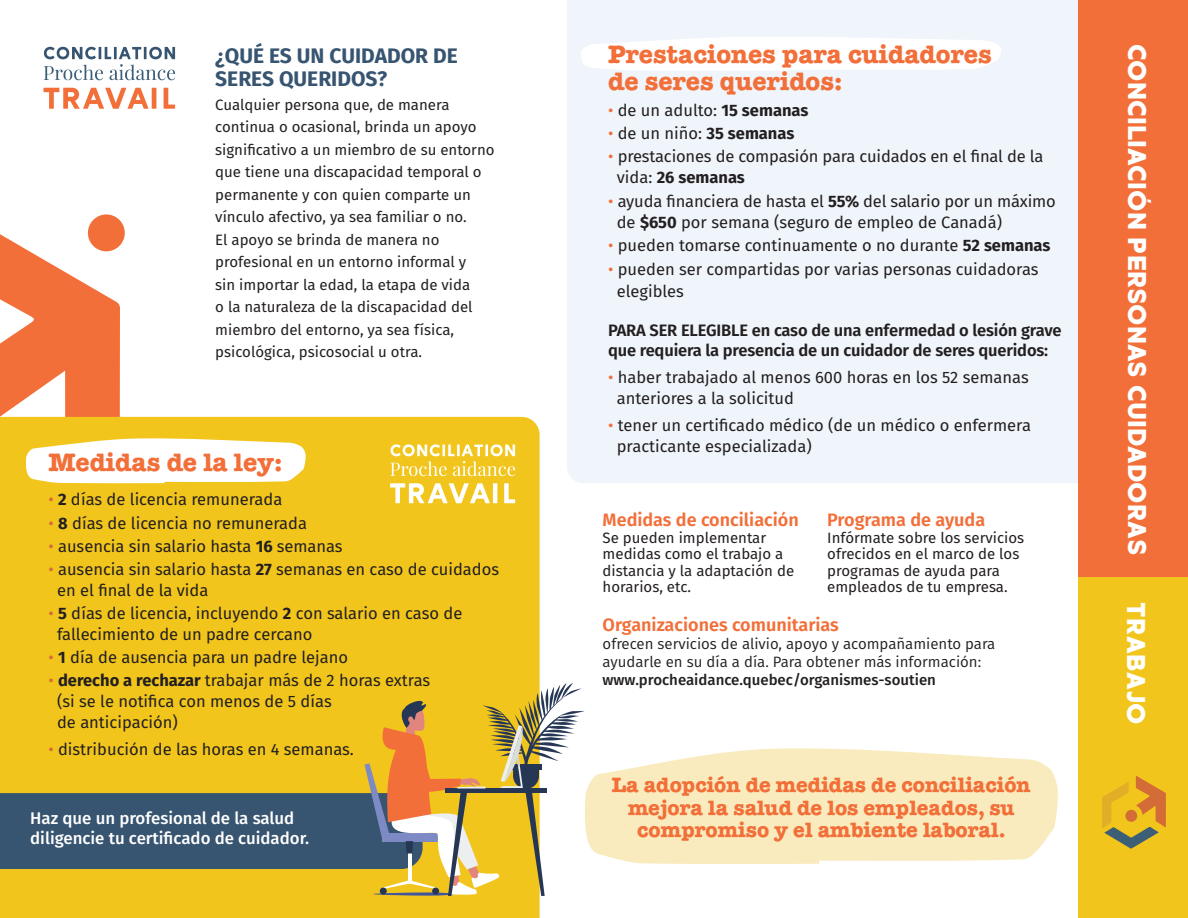
<style>
.page{position:relative;width:1188px;height:918px;background:#fff}
.page>*{position:absolute;margin:0;border:0;box-sizing:border-box;transform-origin:0 0}
.Header_1{font:800 33px "Metrisch";letter-spacing:.005em;color:#fff}
.Header_1-2{font:800 27px "Metrisch";letter-spacing:.005em;color:#fff}
.t1{font:700 25.5px/27px "American Typewriter ITC Pro";color:#f26f39}
.t2{font:700 21px/22.5px "American Typewriter ITC Pro";color:#f26f39;text-align:center}
.Text{font:700 21px/22.5px "Fira Sans";color:#375471}
.Header_3{font:600 18px "Fira Sans";color:#f26f39}
.Text-2{font:600 18px "Fira Sans";color:#f26f39}
.Text-3{font:500 16.8px/20px "Fira Sans";color:#fff}
.Text-4{font:16.5px/21px "Fira Sans";color:#231f20}
.Text-5{font:600 16.5px/19.5px "Fira Sans";letter-spacing:-.01em;color:#231f20}
.Text-6{font:15px/22.5px "Fira Sans";color:#231f20}
.Header_3-2{font:15px/16.5px "Fira Sans";color:#231f20}
.Text-7{font:15px/18px "Fira Sans";color:#231f20}
.Text-8{font:500 15px "Fira Sans";color:#231f20}
.s1{color:#d36c36}
.s2{font-weight:700}
.s3{color:#f26f39}
</style>
<div class="page">
<div style="left:567px;top:0;width:511px;height:483px;background:#eff5fb"></div>
<svg style="left:579px;top:36px;width:423px;height:35px"></svg>
<svg style="left:43px;top:88px;width:106px;height:21px"></svg>
<hr style="left:152px;top:88px;width:4px;height:21px;background:#f26f39">
<svg style="left:164px;top:88px;width:11px;height:21px"></svg>
<svg style="left:44px;top:47px;width:131px;height:33px"></svg>
<div style="left:1078px;top:0;width:110px;height:578px;background:#f26f39"></div>
<div style="left:1078px;top:578px;width:110px;height:340px;background:#f1c51c"></div>
<svg style="left:1102px;top:776px;width:64px;height:73px"></svg>
<div style="left:0;top:417px;width:540px;height:501px;background:#f1c51c"></div>
<svg style="left:0;top:217px;width:306px;height:269px"></svg>
<div style="left:88px;top:214px;width:37px;height:37px;background:#f26f39;border-radius:50%"></div>
<svg style="left:585px;top:748px;width:473px;height:116px;background:#f9edc4"></svg>
<svg style="left:390px;top:483px;width:100px;height:20px"></svg>
<hr style="left:493px;top:483px;width:4px;height:20px;background:#fff">
<svg style="left:504px;top:483px;width:11px;height:20px"></svg>
<svg style="left:390px;top:444px;width:125px;height:32px"></svg>
<svg style="left:0;top:683px;width:584px;height:213px;background:#bda64a"></svg>
<p class="Text" style="left:215px;top:43px;width:244px">¿QUÉ ES UN CUIDADOR DE<br>SERES QUERIDOS?</p>
<p class="Text-6" style="left:215px;top:93px;width:281px">Cualquier persona que, de manera continua o ocasional, brinda un apoyo significativo a un miembro de su entorno que tiene una discapacidad temporal o permanente y con quien comparte un vínculo afectivo, ya sea familiar o no.<br>El apoyo se brinda de manera no profesional en un entorno informal y<br>sin importar la edad, la etapa de vida<br>o la naturaleza de la discapacidad del miembro del entorno, ya sea física, psicológica, psicosocial u otra.</p>
<p class="t1" style="left:48px;top:449px;width:236px">Medidas de la ley:</p>
<p class="Text-4" style="left:48px;top:489px;width:235px"><span class="s1">•</span> <span class="s2">2</span> días de licencia remunerada</p>
<p class="Text-4" style="left:48px;top:512px;width:260px"><span class="s1">•</span> <span class="s2">8</span> días de licencia no remunerada</p>
<p class="Text-4" style="left:48px;top:535px;width:296px"><span class="s1">•</span> ausencia sin salario hasta <span class="s2">16</span> semanas</p>
<p class="Text-4" style="left:57px;top:558px;width:444px;text-indent:-9px"><span class="s1">•</span> ausencia sin salario hasta <span class="s2">27</span> semanas en caso de cuidados en el final de la vida</p>
<p class="Text-4" style="left:57px;top:602px;width:407px;text-indent:-9px"><span class="s1">•</span> <span class="s2">5</span> días de licencia, incluyendo <span class="s2">2</span> con salario en caso de fallecimiento de un padre cercano</p>
<p class="Text-4" style="left:48px;top:647px;width:301px"><span class="s1">•</span> <span class="s2">1</span> día de ausencia para un padre lejano</p>
<p class="Text-4" style="left:57px;top:670px;width:375px;text-indent:-9px"><span class="s1">•</span> <span class="s2">derecho a rechazar</span> trabajar más de 2 horas extras (si se le notifica con menos de 5 días<br>de anticipación)</p>
<p class="Text-4" style="left:48px;top:738px;width:307px"><span class="s1">•</span> distribución de las horas en 4 semanas.</p>
<p class="Text-3" style="left:30px;top:807px;width:280px">Haz que un profesional de la salud diligencie tu certificado de cuidador.</p>
<p class="t1" style="left:608px;top:41px;width:385px">Prestaciones para cuidadores de seres queridos:</p>
<p class="Text-4" style="left:608px;top:99px;width:202px"><span class="s3">•</span> de un adulto: <span class="s2">15 semanas</span></p>
<p class="Text-4" style="left:608px;top:122px;width:188px"><span class="s3">•</span> de un niño: <span class="s2">35 semanas</span></p>
<p class="Text-4" style="left:617px;top:146px;width:428px;text-indent:-9px"><span class="s3">•</span> prestaciones de compasión para cuidados en el final de la vida: <span class="s2">26 semanas</span></p>
<p class="Text-4" style="left:617px;top:190px;width:441px;text-indent:-9px"><span class="s3">•</span> ayuda financiera de hasta el <span class="s2">55%</span> del salario por un máximo de <span class="s2">$650</span> por semana (seguro de empleo de Canadá)</p>
<p class="Text-4" style="left:608px;top:235px;width:444px"><span class="s3">•</span> pueden tomarse continuamente o no durante <span class="s2">52 semanas</span></p>
<p class="Text-4" style="left:617px;top:257px;width:423px;line-height:22.5px;text-indent:-9px"><span class="s3">•</span> pueden ser compartidas por varias personas cuidadoras elegibles</p>
<p class="Text-5" style="left:608px;top:320px;width:455px">PARA SER ELEGIBLE en caso de una enfermedad o lesión grave que requiera la presencia de un cuidador de seres queridos:</p>
<p class="Text-4" style="left:617px;top:366px;width:414px;text-indent:-9px"><span class="s3">•</span> haber trabajado al menos 600 horas en los 52 semanas anteriores a la solicitud</p>
<p class="Text-4" style="left:617px;top:414px;width:416px;text-indent:-9px"><span class="s3">•</span> tener un certificado médico (de un médico o enfermera practicante especializada)</p>
<p class="Header_3" style="left:603px;top:505px;width:198px">Medidas de conciliación</p>
<p class="Header_3-2" style="left:603px;top:529px;width:193px">Se pueden implementar medidas como el trabajo a distancia y la adaptación de horarios, etc.</p>
<p class="Header_3" style="left:827px;top:505px;width:159px">Programa de ayuda</p>
<p class="Header_3-2" style="left:827px;top:529px;width:198px">Infórmate sobre los servicios ofrecidos en el marco de los programas de ayuda para empleados de tu empresa.</p>
<p class="Text-2" style="left:603px;top:610px;width:238px">Organizaciones comunitarias</p>
<p class="Text-7" style="left:603px;top:634px;width:394px">ofrecen servicios de alivio, apoyo y acompañamiento para ayudarle en su día a día. Para obtener más información:</p>
<p class="Text-8" style="left:603px;top:667px;width:335px">www.procheaidance.quebec/organismes-soutien</p>
<p class="t2" style="left:612px;top:774px;width:421px">La adopción de medidas de conciliación mejora la salud de los empleados, su compromiso y el ambiente laboral.</p>
<p class="Header_1" style="left:1163px;top:29px;width:226px;rotate:90deg">CONCILIATION</p>
<p class="Header_1-2" style="left:1153px;top:44px;width:513px;rotate:90deg">CONCILIACIÓN PERSONAS CUIDADORAS</p>
<p class="Header_1-2" style="left:1152px;top:602px;width:124px;rotate:90deg">TRABAJO</p>
</div>
